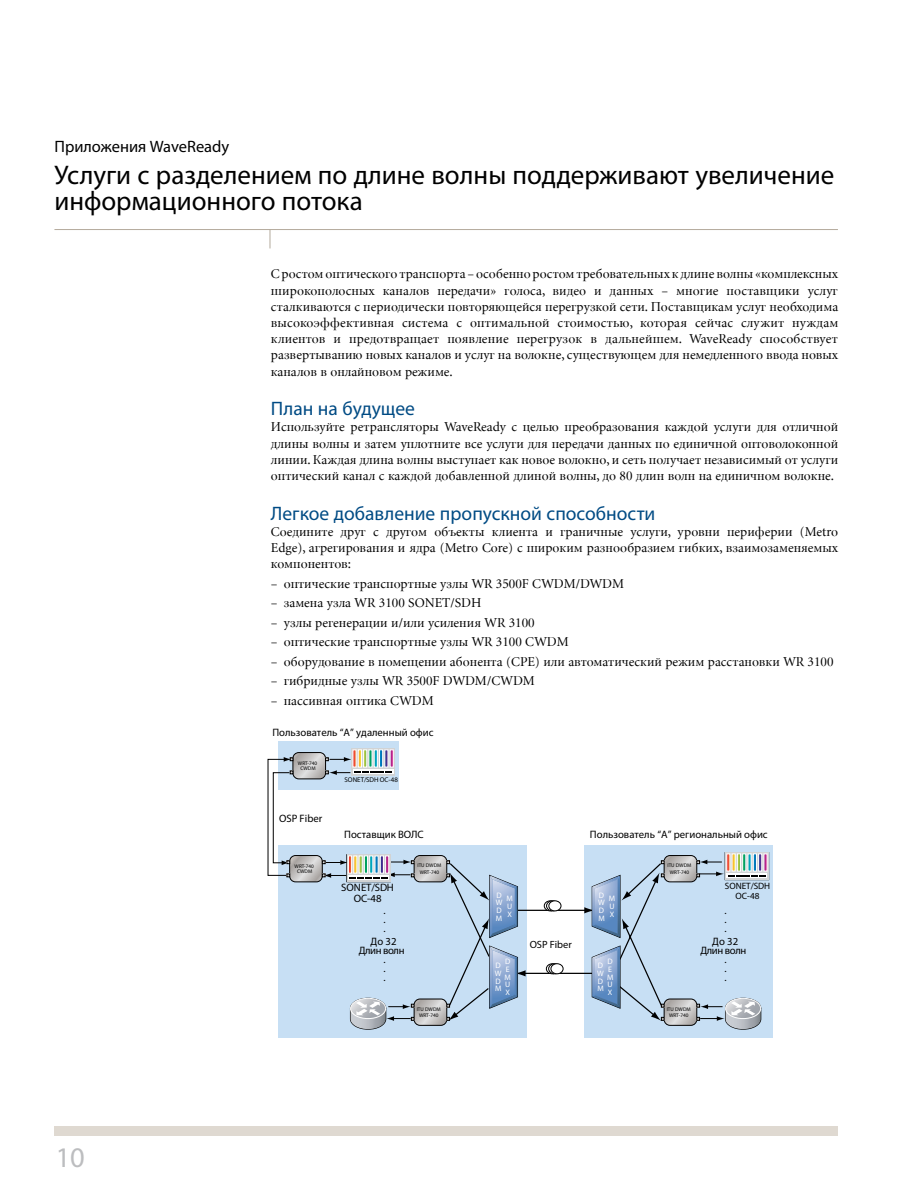
<style>
.page{position:relative;width:919px;height:1191px;background:#fff}
.page>*{position:absolute;margin:0;border:0;box-sizing:border-box;transform-origin:0 0}
.t1{font:28.5px "Myriad Pro";color:#bcbdbf}
.t2{font:27px/25.5px "Myriad Pro";color:#000}
.t3{font:19.5px "Myriad Pro";color:#004b84}
.t4{font:16.5px "Myriad Pro";color:#000}
.t5{font:13.5px/16.2px "Minion Cyrillic";color:#000;text-align:justify}
.t6{font:10.65px/10.6px "Myriad Pro";color:#000;text-align:center}
.t7{font:10.65px/9.1px "Myriad Pro";letter-spacing:-.035em;color:#000;text-align:center}
.t8{font:10.5px/9.1px "Myriad Pro";color:#000;text-align:justify}
.t9{font:9.15px "Myriad Pro";color:#000}
.t10{font:7.95px/7.6px "Myriad Pro";color:#fff;text-align:justify}
.t11{font:6.9px "Myriad Pro";color:#000}
.t12{font:5.25px/6.3px "Myriad Pro";color:#000;text-align:center}
</style>
<div class="page">
<div style="left:54px;top:1125px;width:783px;height:10px;background:#dfd9d1"></div>
<svg style="left:269px;top:230px;width:1px;height:18px"></svg>
<hr style="left:54px;top:229px;width:783px;height:1px;background:#b4aa9c">
<div style="left:278px;top:741px;width:120px;height:49px;background:#c7dff4"></div>
<svg style="left:293px;top:752px;width:32px;height:27px"></svg>
<div style="left:293px;top:752px;width:33px;height:27px;border:1px solid #000;border-radius:6px"></div>
<div style="left:278px;top:845px;width:248px;height:192px;background:#c7dff4"></div>
<div style="left:584px;top:845px;width:189px;height:192px;background:#c7dff4"></div>
<hr style="left:518px;top:909px;width:68px;height:2px;background:#000">
<hr style="left:523px;top:972px;width:70px;height:2px;background:#000">
<svg style="left:289px;top:855px;width:33px;height:27px"></svg>
<div style="left:289px;top:855px;width:33px;height:27px;border:1px solid #000;border-radius:6px"></div>
<svg style="left:414px;top:855px;width:32px;height:27px"></svg>
<div style="left:414px;top:855px;width:33px;height:27px;border:1px solid #000;border-radius:6px"></div>
<svg style="left:414px;top:999px;width:32px;height:26px"></svg>
<div style="left:414px;top:998px;width:33px;height:27px;border:1px solid #000;border-radius:6px"></div>
<svg style="left:664px;top:855px;width:32px;height:27px"></svg>
<div style="left:664px;top:855px;width:33px;height:27px;border:1px solid #000;border-radius:6px"></div>
<svg style="left:664px;top:999px;width:32px;height:26px"></svg>
<div style="left:664px;top:998px;width:33px;height:27px;border:1px solid #000;border-radius:6px"></div>
<div style="left:543px;top:900px;width:14px;height:11px;border:1px solid #000;border-radius:50%"></div>
<div style="left:546px;top:900px;width:13px;height:11px;border:1px solid #000;border-radius:50%"></div>
<div style="left:548px;top:900px;width:13px;height:11px;background:#fff;border-radius:50%"></div>
<div style="left:548px;top:900px;width:13px;height:11px;border:1px solid #000;border-radius:50%"></div>
<div style="left:546px;top:963px;width:13px;height:11px;border:1px solid #000;border-radius:50%"></div>
<div style="left:548px;top:963px;width:13px;height:11px;border:1px solid #000;border-radius:50%"></div>
<div style="left:551px;top:963px;width:12px;height:10px;background:#fff;border-radius:50%"></div>
<div style="left:550px;top:963px;width:13px;height:11px;border:1px solid #000;border-radius:50%"></div>
<svg style="left:349px;top:997px;width:65px;height:33px"></svg>
<svg style="left:696px;top:997px;width:66px;height:33px"></svg>
<svg style="left:351px;top:748px;width:44px;height:27px"></svg>
<svg style="left:325px;top:750px;width:68px;height:25px"></svg>
<div style="left:384px;top:749px;width:4px;height:18px;border:1px solid #fff"></div>
<div style="left:379px;top:749px;width:4px;height:18px;border:1px solid #fff"></div>
<div style="left:368px;top:749px;width:4px;height:18px;border:1px solid #fff"></div>
<div style="left:363px;top:749px;width:4px;height:18px;border:1px solid #fff"></div>
<div style="left:358px;top:749px;width:4px;height:18px;border:1px solid #fff"></div>
<div style="left:352px;top:749px;width:4px;height:18px;border:1px solid #fff"></div>
<div style="left:347px;top:854px;width:43px;height:27px;background:#d8dada"></div>
<div style="left:348px;top:875px;width:41px;height:5px;background:#fff"></div>
<div style="left:385px;top:855px;width:4px;height:18px;border:1px solid #fff"></div>
<div style="left:380px;top:855px;width:4px;height:18px;border:1px solid #fff"></div>
<div style="left:374px;top:855px;width:4px;height:18px;border:1px solid #fff"></div>
<div style="left:369px;top:855px;width:4px;height:18px;border:1px solid #fff"></div>
<div style="left:364px;top:855px;width:4px;height:18px;border:1px solid #fff"></div>
<div style="left:359px;top:855px;width:3px;height:18px;border:1px solid #fff"></div>
<div style="left:353px;top:855px;width:4px;height:18px;border:1px solid #fff"></div>
<div style="left:348px;top:855px;width:4px;height:18px;border:1px solid #fff"></div>
<svg style="left:725px;top:852px;width:43px;height:27px"></svg>
<div style="left:726px;top:873px;width:41px;height:5px;background:#fff"></div>
<svg style="left:696px;top:854px;width:71px;height:23px"></svg>
<div style="left:763px;top:853px;width:4px;height:18px;border:1px solid #fff"></div>
<div style="left:758px;top:853px;width:4px;height:18px;border:1px solid #fff"></div>
<div style="left:752px;top:853px;width:4px;height:18px;border:1px solid #fff"></div>
<div style="left:747px;top:853px;width:4px;height:18px;border:1px solid #fff"></div>
<div style="left:742px;top:853px;width:4px;height:18px;border:1px solid #fff"></div>
<div style="left:737px;top:853px;width:3px;height:18px;border:1px solid #fff"></div>
<div style="left:731px;top:853px;width:4px;height:18px;border:1px solid #fff"></div>
<div style="left:726px;top:853px;width:4px;height:18px;border:1px solid #fff"></div>
<svg style="left:446px;top:860px;width:79px;height:160px"></svg>
<svg style="left:584px;top:860px;width:80px;height:160px"></svg>
<svg style="left:322px;top:856px;width:92px;height:23px"></svg>
<svg style="left:267px;top:757px;width:26px;height:120px"></svg>
<p class="t4" style="left:54px;top:136px;width:176px">Приложения WaveReady</p>
<h2 class="t2" style="left:54px;top:162px;width:781px">Услуги с разделением по длине волны поддерживают увеличение информационного потока</h2>
<p class="t5" style="left:271px;top:266px;width:569px">С ростом оптического транспорта – особенно ростом требовательных к длине волны «комплексных широкополосных каналов передачи» голоса, видео и данных – многие поставщики услуг сталкиваются с периодически повторяющейся перегрузкой сети. Поставщикам услуг необходима высокоэффективная система с оптимальной стоимостью, которая сейчас служит нуждам клиентов и предотвращает появление перегрузок в дальнейшем. WaveReady способствует развертыванию новых каналов и услуг на волокне, существующем для немедленного ввода новых каналов в онлайновом режиме.</p>
<h3 class="t3" style="left:271px;top:396px;width:146px">План на будущее</h3>
<p class="t5" style="left:271px;top:419px;width:569px">Используйте ретрансляторы WaveReady с целью преобразования каждой услуги для отличной длины волны и затем уплотните все услуги для передачи данных по единичной оптоволоконной линии. Каждая длина волны выступает как новое волокно, и сеть получает независимый от услуги оптический канал с каждой добавленной длиной волны, до 80 длин волн на единичном волокне.</p>
<h3 class="t3" style="left:271px;top:501px;width:386px">Легкое добавление пропускной способности</h3>
<p class="t5" style="left:271px;top:523px;width:569px">Соедините друг с другом объекты клиента и граничные услуги, уровни периферии (Metro Edge), агрегирования и ядра (Metro Core) с широким разнообразием гибких, взаимозаменяемых компонентов:</p>
<p class="t5" style="left:271px;top:575px;width:355px">– оптические транспортные узлы WR 3500F CWDM/DWDM</p>
<p class="t5" style="left:271px;top:594px;width:212px">– замена узла WR 3100 SONET/SDH</p>
<p class="t5" style="left:271px;top:614px;width:265px">– узлы регенерации и/или усиления WR 3100</p>
<p class="t5" style="left:271px;top:633px;width:299px">– оптические транспортные узлы WR 3100 CWDM</p>
<p class="t5" style="left:271px;top:653px;width:564px">– оборудование в помещении абонента (CPE) или автоматический режим расстановки WR 3100</p>
<p class="t5" style="left:271px;top:672px;width:265px">– гибридные узлы WR 3500F DWDM/CWDM</p>
<p class="t5" style="left:271px;top:692px;width:164px">– пассивная оптика CWDM</p>
<p class="t6" style="left:272px;top:726px;width:163px">Пользователь “А” удаленный офис</p>
<p class="t12" style="left:298px;top:760px;width:21px;line-height:5.2px">WRT-740<br>CWDM</p>
<p class="t6" style="left:279px;top:813px;width:45px">OSP Fiber</p>
<p class="t11" style="left:344px;top:775px;width:55px">SONET/SDH OC-48</p>
<p class="t6" style="left:344px;top:828px;width:81px">Поставщик ВОЛС</p>
<p class="t12" style="left:294px;top:863px;width:21px;line-height:5.1px">WRT-740<br>CWDM</p>
<p class="t12" style="left:417px;top:862px;width:25px">ITU DWDM<br>WRT-740</p>
<p class="t6" style="left:590px;top:828px;width:179px">Пользователь “А” региональный офис</p>
<p class="t12" style="left:667px;top:862px;width:25px">ITU DWDM<br>WRT-740</p>
<p class="t6" style="left:341px;top:882px;width:54px">SONET/SDH<br>OC-48</p>
<p class="t9" style="left:724px;top:880px;width:47px">SONET/SDH</p>
<p class="t10" style="left:506px;top:894px;width:8px">M</p>
<p class="t9" style="left:735px;top:890px;width:25px">OC-48</p>
<p class="t10" style="left:507px;top:902px;width:7px">U<br>X</p>
<p class="t10" style="left:495px;top:891px;width:8px">D W D M</p>
<p class="t10" style="left:598px;top:891px;width:8px">D W D M</p>
<p class="t10" style="left:609px;top:894px;width:8px">M U X</p>
<p class="t8" style="left:383px;top:905px;width:4px">. . .</p>
<p class="t7" style="left:359px;top:937px;width:47px">До 32<br>Длин волн</p>
<p class="t7" style="left:700px;top:936px;width:47px">До 32<br>Длин волн</p>
<p class="t8" style="left:383px;top:954px;width:4px">. . .</p>
<p class="t8" style="left:724px;top:905px;width:4px">. . .</p>
<p class="t8" style="left:724px;top:954px;width:4px">. . .</p>
<p class="t8" style="left:529px;top:939px;width:44px">OSP Fiber</p>
<p class="t10" style="left:504px;top:957px;width:8px;text-align:left">D<br>E<br>M<br>U<br>X</p>
<p class="t10" style="left:607px;top:957px;width:8px;text-align:left">D<br>E<br>M<br>U<br>X</p>
<p class="t10" style="left:495px;top:961px;width:8px">D W D M</p>
<p class="t10" style="left:597px;top:961px;width:8px">D W D M</p>
<h1 class="t1" style="left:56px;top:1139px;width:30px">10</h1>
<p class="t12" style="left:416px;top:1005px;width:25px">ITU DWDM<br>WRT-740</p>
<p class="t12" style="left:666px;top:1005px;width:25px">ITU DWDM<br>WRT-740</p>
</div>
